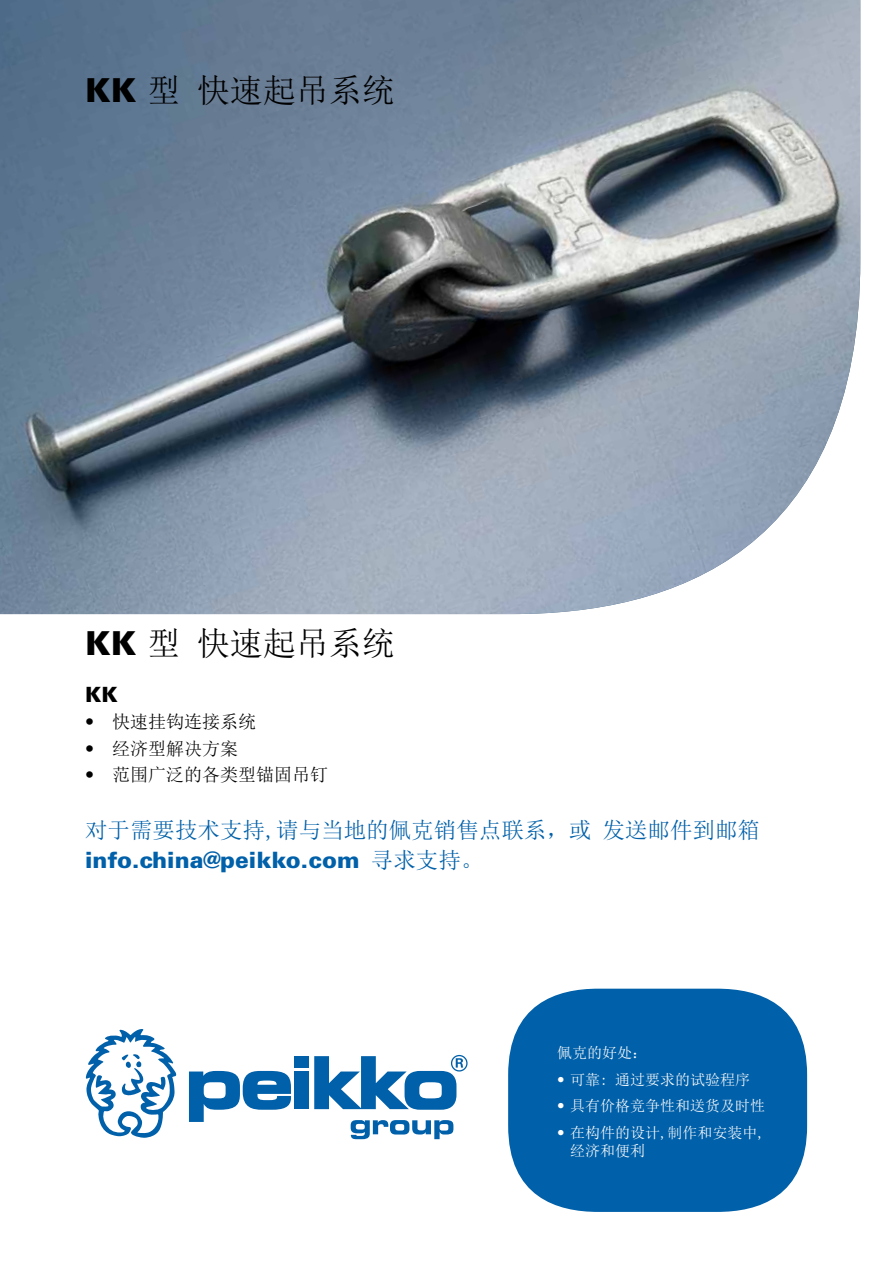
<style>
.page{position:relative;width:893px;height:1263px;background:#fff}
.page>*{position:absolute;margin:0;border:0;box-sizing:border-box;transform-origin:0 0}
.t1{font:33px "Sim Sun";color:#000}
.t2{font:22.5px "Sim Sun";color:#0060a9}
.t3{font:900 22.5px "Univers LT Std";color:#0060a9}
.t4{font:900 21px "Univers LT Std";color:#000}
.t5{font:18px "Sim Sun";color:#000}
.t6{font:15px/18px "Sim Sun";color:#fff}
.s1{font-family:"Univers LT Std";font-weight:900}
.s2{font-family:"Univers LT Std";font-weight:300}
.s3{font-family:"Sim Sun";font-weight:400}
</style>
<div class="page">
<img style="left:0;top:0;width:860px;height:614px">
<div style="left:508px;top:989px;width:299px;height:223px;background:#0060a9;border-radius:88px"></div>
<svg style="left:351px;top:1120px;width:102px;height:19px"></svg>
<svg style="left:189px;top:1071px;width:102px;height:51px"></svg>
<div style="left:294px;top:1056px;width:15px;height:12px;background:#0060a9"></div>
<div style="left:294px;top:1071px;width:15px;height:38px;background:#0060a9"></div>
<svg style="left:314px;top:1054px;width:154px;height:56px"></svg>
<svg style="left:85px;top:1029px;width:92px;height:109px"></svg>
<h1 class="t1" style="left:85px;top:74px;width:311px"><span class="s1">KK</span> 型 快速起吊系统</h1>
<h1 class="t1" style="left:85px;top:627px;width:311px"><span class="s1">KK</span> 型 快速起吊系统</h1>
<h3 class="t4" style="left:85px;top:681px;width:34px">KK</h3>
<p class="t5" style="left:85px;top:713px;width:172px"><span class="s2">•</span> 快速挂钩连接系统</p>
<p class="t5" style="left:85px;top:739px;width:154px"><span class="s2">•</span> 经济型解决方案</p>
<p class="t5" style="left:85px;top:766px;width:244px"><span class="s2">•</span> 范围广泛的各类型锚固吊钉</p>
<h2 class="t2" style="left:85px;top:819px;width:676px">对于需要技术支持,请与当地的佩克销售点联系，或 发送邮件到邮箱</h2>
<h2 class="t3" style="left:85px;top:846px;width:400px">info.china@peikko.com <span class="s3">寻求支持。</span></h2>
<p class="t6" style="left:557px;top:1044px;width:91px">佩克的好处：</p>
<p class="t6" style="left:557px;top:1070px;width:194px"><span class="s2">•</span> 可靠: 通过要求的试验程序</p>
<p class="t6" style="left:557px;top:1097px;width:209px"><span class="s2">•</span> 具有价格竞争性和送货及时性</p>
<p class="t6" style="left:570px;top:1123px;width:196px;text-indent:-13px"><span class="s2">•</span> 在构件的设计,制作和安装中,经济和便利</p>
</div>
